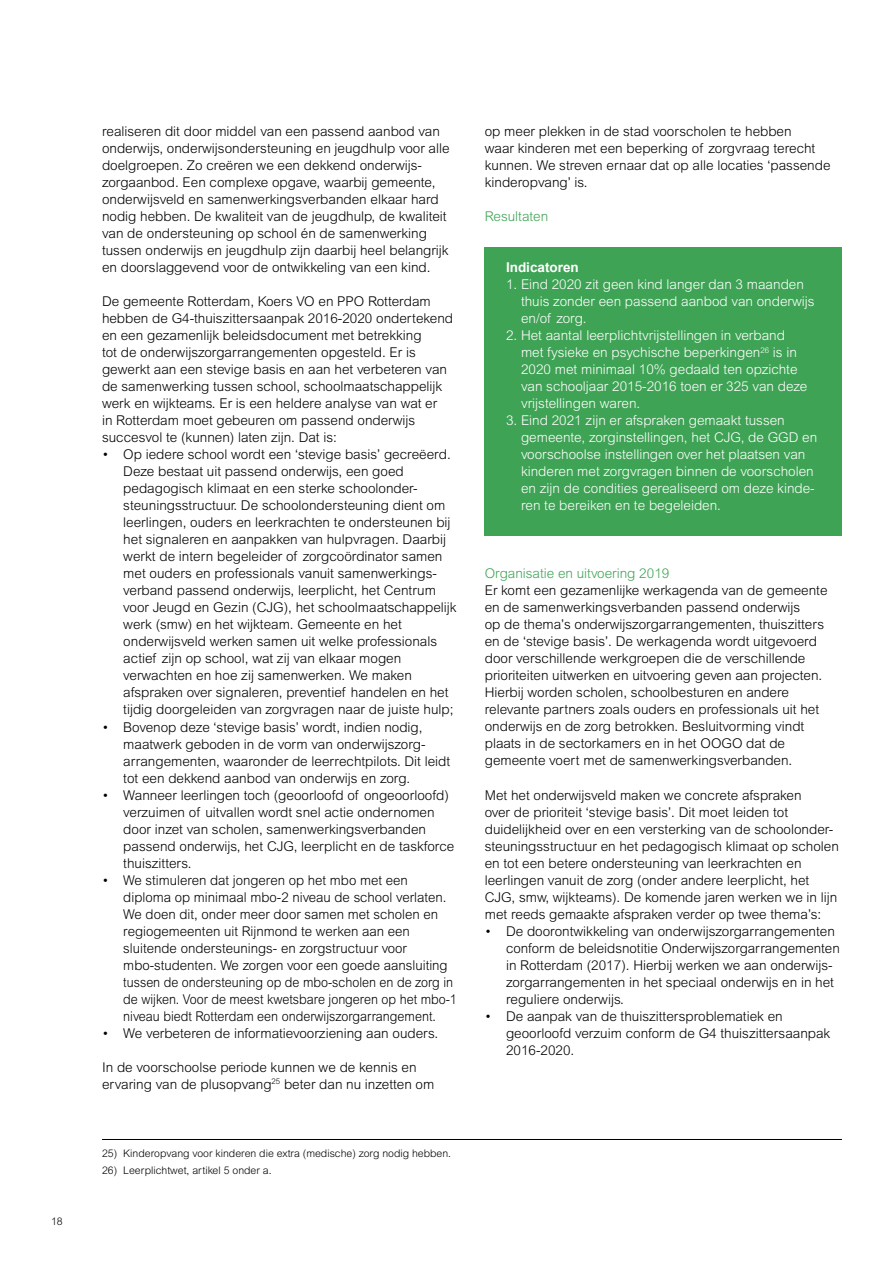
<style>
.page{position:relative;width:893px;height:1263px;background:#fff}
.page>*{position:absolute;margin:0;border:0;box-sizing:border-box;transform-origin:0 0}
.t1{font:300 13.5px/17px "Arial";color:#000}
.t2{font:300 13.5px/17px "Arial";color:#fff}
.t3{font:300 13.5px "Arial";color:#3fa355}
.t4{font:700 13.5px "Arial";color:#fff}
.t5{font:300 10.5px "Arial";color:#000}
</style>
<div class="page">
<div style="left:485px;top:247px;width:357px;height:289px;background:#3fa355"></div>
<hr style="left:102px;top:1139px;width:740px;height:1px;background:#000">
<p class="t5" style="left:51px;top:1215px;width:13px">18</p>
<p class="t1" style="left:102px;top:123px;width:349px">realiseren dit door middel van een passend aanbod van onderwijs, onderwijsondersteuning en jeugdhulp voor alle doelgroepen. Zo creëren we een dekkend onderwijs&shy;zorgaanbod. Een complexe opgave, waarbij gemeente, onderwijsveld en samenwerkingsverbanden elkaar hard nodig hebben. De kwaliteit van de jeugdhulp, de kwaliteit van de ondersteuning op school én de samenwerking tussen onderwijs en jeugdhulp zijn daarbij heel belangrijk en doorslaggevend voor de ontwikkeling van een kind.</p>
<p class="t1" style="left:102px;top:293px;width:353px">De gemeente Rotterdam, Koers VO en PPO Rotterdam hebben de G4-thuiszittersaanpak 2016-2020 ondertekend en een gezamenlijk beleidsdocument met betrekking<br>tot de onderwijszorgarrangementen opgesteld. Er is gewerkt aan een stevige basis en aan het verbeteren van de samenwerking tussen school, schoolmaatschappelijk werk en wijkteams. Er is een heldere analyse van wat er<br>in Rotterdam moet gebeuren om passend onderwijs succesvol te (kunnen) laten zijn. Dat is:</p>
<p class="t1" style="left:123px;top:446px;width:335px;text-indent:-21px">• Op iedere school wordt een ‘stevige basis’ gecreëerd.<br>Deze bestaat uit passend onderwijs, een goed pedagogisch klimaat en een sterke schoolonder&shy;steuningsstructuur. De schoolondersteuning dient om leerlingen, ouders en leerkrachten te ondersteunen bij het signaleren en aanpakken van hulpvragen. Daarbij werkt de intern begeleider of zorgcoördinator samen met ouders en professionals vanuit samenwerkings&shy;verband passend onderwijs, leerplicht, het Centrum voor Jeugd en Gezin (CJG), het schoolmaatschappelijk werk (smw) en het wijkteam. Gemeente en het onderwijsveld werken samen uit welke professionals actief zijn op school, wat zij van elkaar mogen verwachten en hoe zij samenwerken. We maken afspraken over signaleren, preventief handelen en het tijdig doorgeleiden van zorgvragen naar de juiste hulp;</p>
<p class="t1" style="left:123px;top:718px;width:328px;text-indent:-21px">• Bovenop deze ‘stevige basis’ wordt, indien nodig, maatwerk geboden in de vorm van onderwijszorg&shy;arrangementen, waaronder de leerrechtpilots. Dit leidt tot een dekkend aanbod van onderwijs en zorg.</p>
<p class="t1" style="left:123px;top:786px;width:333px;text-indent:-21px">• Wanneer leerlingen toch (geoorloofd of ongeoorloofd) verzuimen of uitvallen wordt snel actie ondernomen door inzet van scholen, samenwerkingsverbanden passend onderwijs, het CJG, leerplicht en de taskforce thuiszitters.</p>
<p class="t1" style="left:123px;top:871px;width:335px;text-indent:-21px">• We stimuleren dat jongeren op het mbo met een diploma op minimaal mbo-2 niveau de school verlaten.<br>We doen dit, onder meer door samen met scholen en regiogemeenten uit Rijnmond te werken aan een sluitende ondersteunings- en zorgstructuur voor mbo-studenten. We zorgen voor een goede aansluiting tussen de ondersteuning op de mbo-scholen en de zorg in de wijken. Voor de meest kwetsbare jongeren op het mbo-1 niveau biedt Rotterdam een onderwijszorgarrangement.</p>
<p class="t1" style="left:102px;top:1024px;width:338px">• We verbeteren de informatievoorziening aan ouders.</p>
<p class="t1" style="left:102px;top:1058px;width:334px">In de voorschoolse periode kunnen we de kennis en ervaring van de plusopvang<sup>25</sup> beter dan nu inzetten om</p>
<p class="t5" style="left:102px;top:1147px;width:351px">25) Kinderopvang voor kinderen die extra (medische) zorg nodig hebben.</p>
<p class="t5" style="left:102px;top:1164px;width:171px">26) Leerplichtwet, artikel 5 onder a.</p>
<p class="t1" style="left:485px;top:123px;width:347px">op meer plekken in de stad voorscholen te hebben<br>waar kinderen met een beperking of zorgvraag terecht kunnen. We streven ernaar dat op alle locaties ‘passende kinderopvang’ is.</p>
<h1 class="t3" style="left:485px;top:209px;width:65px">Resultaten</h1>
<h2 class="t4" style="left:506px;top:259px;width:74px">Indicatoren</h2>
<p class="t2" style="left:521px;top:276px;width:295px;text-indent:-15px">1. Eind 2020 zit geen kind langer dan 3 maanden thuis zonder een passend aanbod van onderwijs en/of zorg.</p>
<p class="t2" style="left:521px;top:327px;width:288px;text-indent:-15px">2. Het aantal leerplichtvrijstellingen in verband met fysieke en psychische beperkingen<sup>26</sup> is in 2020 met minimaal 10% gedaald ten opzichte van schooljaar 2015-2016 toen er 325 van deze vrijstellingen waren.</p>
<p class="t2" style="left:521px;top:412px;width:298px;text-indent:-15px">3. Eind 2021 zijn er afspraken gemaakt tussen gemeente, zorginstellingen, het CJG, de GGD en voorschoolse instellingen over het plaatsen van kinderen met zorgvragen binnen de voorscholen en zijn de condities gerealiseerd om deze kinde&shy;ren te bereiken en te begeleiden.</p>
<h3 class="t3" style="left:485px;top:566px;width:186px">Organisatie en uitvoering 2019</h3>
<p class="t1" style="left:485px;top:582px;width:344px">Er komt een gezamenlijke werkagenda van de gemeente en de samenwerkingsverbanden passend onderwijs<br>op de thema’s onderwijszorgarrangementen, thuiszitters en de ‘stevige basis’. De werkagenda wordt uitgevoerd door verschillende werkgroepen die de verschillende prioriteiten uitwerken en uitvoering geven aan projecten.<br>Hierbij worden scholen, schoolbesturen en andere relevante partners zoals ouders en professionals uit het onderwijs en de zorg betrokken. Besluitvorming vindt plaats in de sectorkamers en in het OOGO dat de gemeente voert met de samenwerkingsverbanden.</p>
<p class="t1" style="left:485px;top:786px;width:356px">Met het onderwijsveld maken we concrete afspraken<br>over de prioriteit ‘stevige basis’. Dit moet leiden tot duidelijkheid over en een versterking van de schoolonder&shy;steuningsstructuur en het pedagogisch klimaat op scholen en tot een betere ondersteuning van leerkrachten en leerlingen vanuit de zorg (onder andere leerplicht, het CJG, smw, wijkteams). De komende jaren werken we in lijn met reeds gemaakte afspraken verder op twee thema’s:</p>
<p class="t1" style="left:506px;top:922px;width:335px;text-indent:-21px">• De doorontwikkeling van onderwijszorgarrangementen conform de beleidsnotitie Onderwijszorgarrangementen in Rotterdam (2017). Hierbij werken we aan onderwijs&shy;zorgarrangementen in het speciaal onderwijs en in het reguliere onderwijs.</p>
<p class="t1" style="left:506px;top:1007px;width:326px;text-indent:-21px">• De aanpak van de thuiszittersproblematiek en geoorloofd verzuim conform de G4 thuiszittersaanpak<br>2016-2020.</p>
</div>
